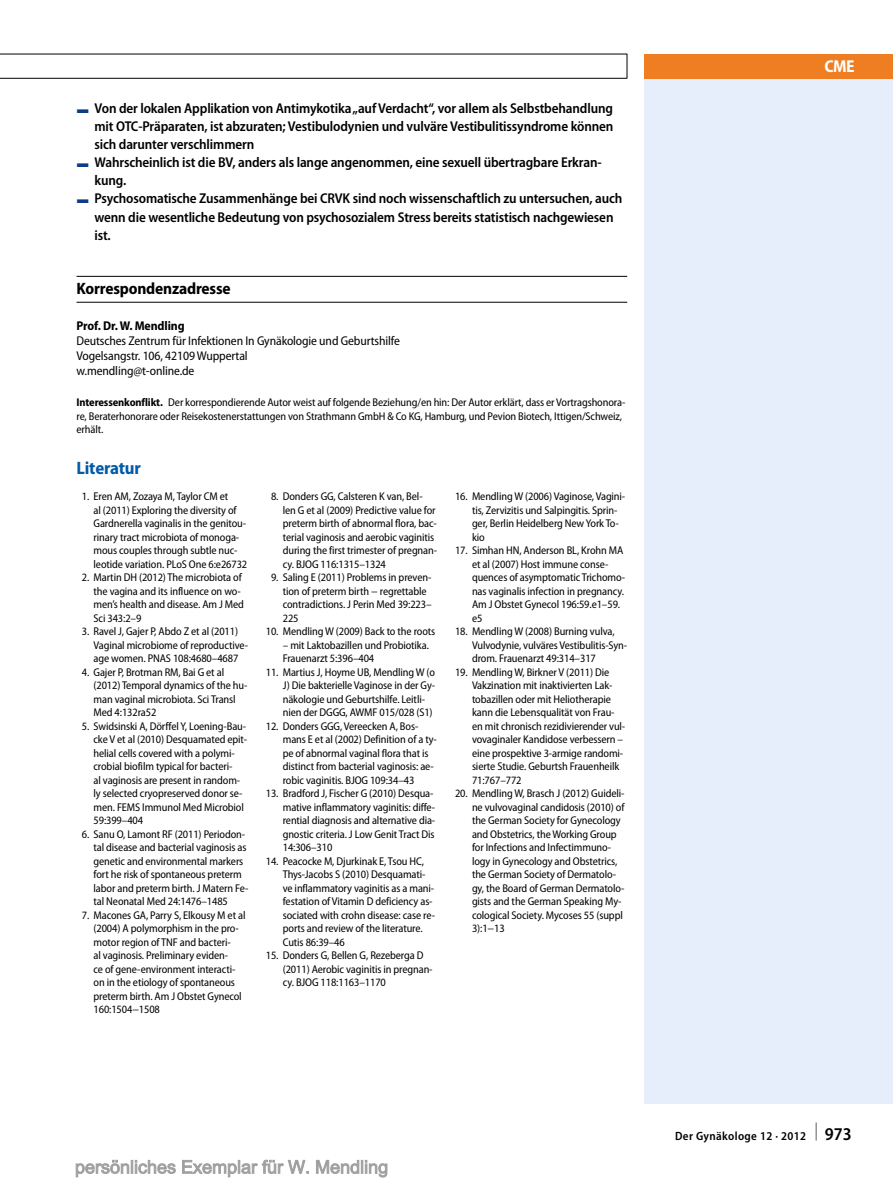
<style>
.page{position:relative;width:893px;height:1187px;background:#fff}
.page>*{position:absolute;margin:0;border:0;box-sizing:border-box;transform-origin:0 0}
.t1{font:700 semi-condensed 18px "Myriad Pro";letter-spacing:-.01em;color:#005ba9}
.t2{font:700 semi-condensed 17.25px "Myriad Pro";color:#fff}
.t3{font:700 semi-condensed 16.5px "Myriad Pro";letter-spacing:-.01em;color:#000}
.t4{font:600 semi-condensed 14.25px "Myriad Pro";letter-spacing:-.01em;color:#000}
.t5{font:semi-condensed 12.75px/15px "Myriad Pro";letter-spacing:-.01em;color:#000}
.t6{font:700 semi-condensed 12.75px "Myriad Pro";letter-spacing:-.01em;color:#000}
.t7{font:600 semi-condensed 12px "Myriad Pro";letter-spacing:.03em;color:#000}
.t8{font:semi-condensed 11.25px/13.5px "Myriad Pro";letter-spacing:-.01em;color:#000}
.s1{font-family:"S Buttons";font-weight:400;font-stretch:normal;color:#0f3b89}
.s2{font-weight:700}
.s3{font-size:18px}
</style>
<div class="page">
<div style="left:644px;top:78px;width:249px;height:1025px;background:#e5eefa"></div>
<div style="left:644px;top:54px;width:249px;height:24px;background:#ef7d22"></div>
<hr style="left:0;top:54px;width:627px;height:1px;background:#000">
<hr style="left:0;top:78px;width:627px;height:1px;background:#000">
<svg style="left:627px;top:54px;width:1px;height:24px"></svg>
<hr style="left:77px;top:276px;width:550px;height:1px;background:#000">
<hr style="left:77px;top:302px;width:550px;height:1px;background:#000">
<svg style="left:75px;top:1159px;width:313px;height:18px"></svg>
<p class="t4" style="left:77px;top:101px;width:538px"><span class="s1">F</span> Von der lokalen Applikation von Antimykotika „auf Verdacht“, vor allem als Selbstbehandlung</p>
<p class="t4" style="left:95px;top:119px;width:520px">mit OTC-Präparaten, ist abzuraten; Vestibulodynien und vulväre Vestibulitissyndrome können</p>
<p class="t4" style="left:95px;top:137px;width:161px">sich darunter verschlimmern</p>
<p class="t4" style="left:77px;top:155px;width:527px"><span class="s1">F</span> Wahrscheinlich ist die BV, anders als lange angenommen, eine sexuell übertragbare Erkran-</p>
<p class="t4" style="left:95px;top:173px;width:33px">kung.</p>
<p class="t4" style="left:77px;top:191px;width:547px"><span class="s1">F</span> Psychosomatische Zusammenhänge bei CRVK sind noch wissenschaftlich zu untersuchen, auch</p>
<p class="t4" style="left:95px;top:209px;width:520px">wenn die wesentliche Bedeutung von psychosozialem Stress bereits statistisch nachgewiesen</p>
<p class="t4" style="left:95px;top:227px;width:18px">ist.</p>
<h3 class="t3" style="left:77px;top:279px;width:156px">Korrespondenzadresse</h3>
<p class="t6" style="left:77px;top:318px;width:110px">Prof. Dr. W. Mendling</p>
<p class="t5" style="left:77px;top:333px;width:325px">Deutsches Zentrum für Infektionen In Gynäkologie und Geburtshilfe<br>Vogelsangstr. 106, 42109Wuppertal<br>w.mendling@t-online.de</p>
<p class="t8" style="left:77px;top:396px;width:550px"><span class="s2">Interessenkonflikt.</span> Der korrespondierende Autor weist auf folgende Beziehung/en hin: Der Autor erklärt, dass er Vortragshonora&shy;re, Beraterhonorare oder Reisekostenerstattungen von Strathmann GmbH &amp; Co KG, Hamburg, und Pevion Biotech, Ittigen/Schweiz, erhält.</p>
<h1 class="t1" style="left:77px;top:457px;width:66px">Literatur</h1>
<p class="t8" style="left:94px;top:490px;width:155px;text-indent:-12px">1. Eren AM, Zozaya M, Taylor CM et<br>al (2011) Exploring the diversity of Gardnerella vaginalis in the genitou&shy;rinary tract microbiota of monoga&shy;mous couples through subtle nuc&shy;leotide variation. PLoS One 6:e26732</p>
<p class="t8" style="left:94px;top:571px;width:152px;text-indent:-12px">2. Martin DH (2012) The microbiota of the vagina and its influence on wo&shy;men’s health and disease. Am J Med<br>Sci 343:2–9</p>
<p class="t8" style="left:94px;top:625px;width:156px;text-indent:-12px">3. Ravel J, Gajer P, Abdo Z et al (2011)<br>Vaginal microbiome of reproductive&shy;age women. PNAS 108:4680–4687</p>
<p class="t8" style="left:94px;top:665px;width:155px;text-indent:-12px">4. Gajer P, Brotman RM, Bai G et al (2012) Temporal dynamics of the hu&shy;man vaginal microbiota. Sci Transl<br>Med 4:132ra52</p>
<p class="t8" style="left:94px;top:719px;width:155px;text-indent:-12px">5. Swidsinski A, Dörffel Y, Loening-Bau&shy;cke V et al (2010) Desquamated epit&shy;helial cells covered with a polymi&shy;crobial biofilm typical for bacteri-<br>al vaginosis are present in random&shy;ly selected cryopreserved donor se&shy;men. FEMS Immunol Med Microbiol 59:399–404</p>
<p class="t8" style="left:94px;top:827px;width:156px;text-indent:-12px">6. Sanu O, Lamont RF (2011) Periodon&shy;tal disease and bacterial vaginosis as genetic and environmental markers fort he risk of spontaneous preterm labor and preterm birth. J Matern Fe&shy;tal Neonatal Med 24:1476–1485</p>
<p class="t8" style="left:94px;top:908px;width:153px;text-indent:-12px">7. Macones GA, Parry S, Elkousy M et al (2004) A polymorphism in the pro&shy;motor region of TNF and bacteri-<br>al vaginosis. Preliminary eviden-<br>ce of gene-environment interacti&shy;on in the etiology of spontaneous preterm birth. Am J Obstet Gynecol<br>160:1504−1508</p>
<p class="t8" style="left:283px;top:490px;width:156px;text-indent:-12px">8. Donders GG, Calsteren K van, Bel&shy;len G et al (2009) Predictive value for preterm birth of abnormal flora, bac&shy;terial vaginosis and aerobic vaginitis during the first trimester of pregnan&shy;cy. BJOG 116:1315–1324</p>
<p class="t8" style="left:283px;top:571px;width:150px;text-indent:-12px">9. Saling E (2011) Problems in preven&shy;tion of preterm birth − regrettable contradictions. J Perin Med 39:223–<br>225</p>
<p class="t8" style="left:266px;top:625px;width:171px">10. MendlingW (2009) Back to the roots</p>
<p class="t8" style="left:283px;top:638px;width:148px">– mit Laktobazillen und Probiotika.<br>Frauenarzt 5:396–404</p>
<p class="t8" style="left:283px;top:665px;width:154px;text-indent:-17px">11. Martius J, Hoyme UB, MendlingW (o J) Die bakterielle Vaginose in der Gy&shy;näkologie und Geburtshilfe. Leitli&shy;nien der DGGG, AWMF 015/028 (S1)</p>
<p class="t8" style="left:283px;top:719px;width:156px;text-indent:-17px">12. Donders GGG, Vereecken A, Bos&shy;mans E et al (2002) Definition of a ty&shy;pe of abnormal vaginal flora that is distinct from bacterial vaginosis: ae&shy;robic vaginitis. BJOG 109:34–43</p>
<p class="t8" style="left:283px;top:787px;width:154px;text-indent:-17px">13. Bradford J, Fischer G (2010) Desqua&shy;mative inflammatory vaginitis: diffe&shy;rential diagnosis and alternative dia&shy;gnostic criteria. J Low Genit Tract Dis 14:306–310</p>
<p class="t8" style="left:283px;top:854px;width:154px;text-indent:-17px">14. Peacocke M, Djurkinak E, Tsou HC, Thys-Jacobs S (2010) Desquamati&shy;ve inflammatory vaginitis as a mani&shy;festation of Vitamin D deficiency as&shy;sociated with crohn disease: case re&shy;ports and review of the literature.<br>Cutis 86:39–46</p>
<p class="t8" style="left:283px;top:949px;width:151px;text-indent:-17px">15. Donders G, Bellen G, Rezeberga D (2011) Aerobic vaginitis in pregnan&shy;cy. BJOG 118:1163–1170</p>
<p class="t8" style="left:472px;top:490px;width:155px;text-indent:-17px">16. MendlingW (2006) Vaginose, Vagini&shy;tis, Zervizitis und Salpingitis. Sprin&shy;ger, Berlin Heidelberg NewYork To&shy;kio</p>
<p class="t8" style="left:472px;top:544px;width:155px;text-indent:-17px">17. Simhan HN, Anderson BL, Krohn MA et al (2007) Host immune conse&shy;quences of asymptomatic Trichomo&shy;nas vaginalis infection in pregnancy.<br>Am J Obstet Gynecol 196:59.e1–59. e5</p>
<p class="t8" style="left:472px;top:625px;width:157px;text-indent:-17px">18. MendlingW (2008) Burning vulva,<br>Vulvodynie, vulväres Vestibulitis-Syn&shy;drom. Frauenarzt 49:314–317</p>
<p class="t8" style="left:472px;top:665px;width:155px;text-indent:-17px">19. MendlingW, Birkner V (2011) Die Vakzination mit inaktivierten Lak&shy;tobazillen oder mit Heliotherapie kann die Lebensqualität von Frau&shy;en mit chronisch rezidivierender vul&shy;vovaginaler Kandidose verbessern – eine prospektive 3-armige randomi&shy;sierte Studie. Geburtsh Frauenheilk 71:767–772</p>
<p class="t8" style="left:472px;top:787px;width:154px;text-indent:-17px">20. MendlingW, Brasch J (2012) Guideli&shy;ne vulvovaginal candidosis (2010) of the German Society for Gynecology and Obstetrics, theWorking Group for Infections and Infectimmuno&shy;logy in Gynecology and Obstetrics, the German Society of Dermatolo&shy;gy, the Board of German Dermatolo&shy;gists and the German Speaking My&shy;cological Society. Mycoses 55 (suppl<br>3):1−13</p>
<h2 class="t2" style="left:824px;top:56px;width:32px">CME</h2>
<p class="t7" style="left:675px;top:1129px;width:178px">Der Gynäkologe 12 · 2012 <sup>|</sup> <span class="s3">973</span></p>
</div>
